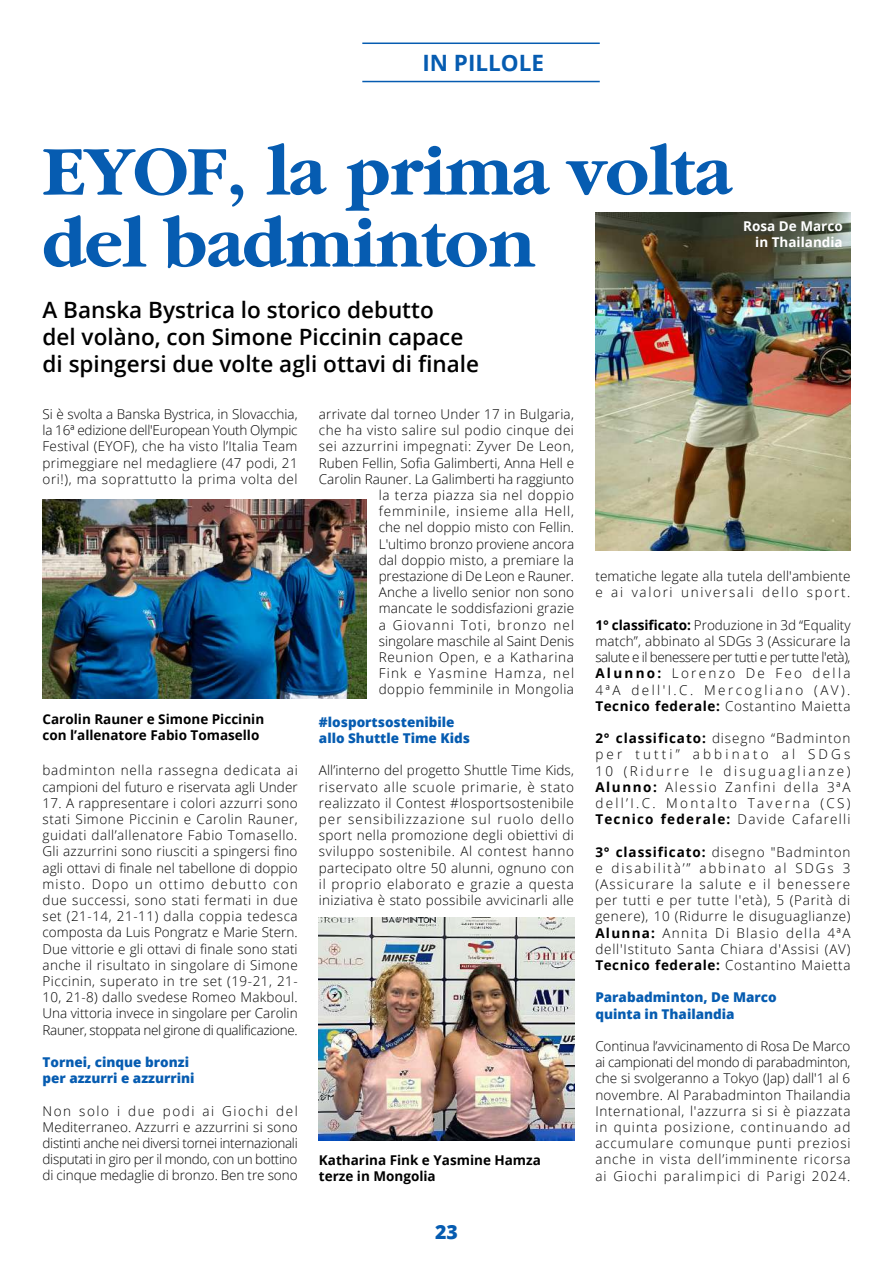
<style>
.page{position:relative;width:893px;height:1263px;background:#fff}
.page>*{position:absolute;margin:0;border:0;box-sizing:border-box;transform-origin:0 0}
.t1{font:900 72px/72px "Garamond Black S Si";letter-spacing:-.01em;color:#065cb1}
.t2{font:600 22.5px/27px "Open Sans";color:#000}
.t3{font:700 22.5px "Open Sans";color:#065cb1}
.t4{font:800 19.5px "Open Sans";color:#065cb1}
.t5{font:300 13.5px/16.2px "Open Sans";letter-spacing:.025em;color:#000;text-align:justify}
.t6{font:800 13.5px/16.2px "Open Sans";color:#065cb1}
.t7{font:700 13.5px/16.2px "Open Sans";color:#000}
.t8{font:300 13.5px/16.2px "Open Sans";letter-spacing:.005em;color:#000}
.t9{font:700 13.5px/16.2px "Open Sans";color:#fff;text-align:right}
.s1{font-weight:700}
</style>
<div class="page">
<hr style="left:362px;top:81px;width:238px;height:1px;background:#065cb1">
<hr style="left:362px;top:43px;width:238px;height:1px;background:#065cb1">
<img style="left:43px;top:499px;width:324px;height:199px">
<img style="left:319px;top:918px;width:255px;height:223px">
<img style="left:595px;top:213px;width:255px;height:338px">
<h2 class="t3" style="left:422px;top:47px;width:123px">IN PILLOLE</h2>
<h1 class="t1" style="left:43px;top:135px;width:691px">EYOF, la prima volta del badminton</h1>
<h2 class="t2" style="left:43px;top:296px;width:438px">A Banska Bystrica lo storico debutto<br>del volàno, con Simone Piccinin capace di spingersi due volte agli ottavi di finale</h2>
<p class="t5" style="left:43px;top:406px;width:257px">Si è svolta a Banska Bystrica, in Slovacchia, la 16ª edizione dell'European Youth Olympic Festival (EYOF), che ha visto l’Italia Team primeggiare nel medagliere (47 podi, 21 ori!), ma soprattutto la prima volta del</p>
<p class="t9" style="left:743px;top:218px;width:101px">Rosa De Marco in Thailandia</p>
<p class="t5" style="left:319px;top:406px;width:257px;text-align:right">arrivate dal torneo Under 17 in Bulgaria, che ha visto salire sul podio cinque dei sei azzurrini impegnati: Zyver De Leon, Ruben Fellin, Sofia Galimberti, Anna Hell e Carolin Rauner. La Galimberti ha raggiunto la terza piazza sia nel doppio femminile, insieme alla Hell,<br>che nel doppio misto con Fellin.<br>L'ultimo bronzo proviene ancora<br>dal doppio misto, a premiare la prestazione di De Leon e Rauner.<br>Anche a livello senior non sono<br>mancate le soddisfazioni grazie<br>a Giovanni Toti, bronzo nel<br>singolare maschile al Saint Denis<br>Reunion Open, e a Katharina<br>Fink e Yasmine Hamza, nel<br>doppio femminile in Mongolia</p>
<p class="t6" style="left:319px;top:713px;width:153px">#losportsostenibile allo Shuttle Time Kids</p>
<p class="t5" style="left:319px;top:762px;width:257px">All’interno del progetto Shuttle Time Kids, riservato alle scuole primarie, è stato realizzato il Contest #losportsostenibile per sensibilizzazione sul ruolo dello sport nella promozione degli obiettivi di sviluppo sostenibile. Al contest hanno partecipato oltre 50 alunni, ognuno con il proprio elaborato e grazie a questa iniziativa è stato possibile avvicinarli alle</p>
<p class="t5" style="left:595px;top:568px;width:257px">tematiche legate alla tutela dell'ambiente e ai valori universali dello sport.</p>
<p class="t5" style="left:595px;top:616px;width:257px"><span class="s1">1° classificato:</span> Produzione in 3d “Equality match”, abbinato al SDGs 3 (Assicurare la salute e il benessere per tutti e per tutte l'età), <span class="s1">Alunno:</span> Lorenzo De Feo della 4ªA dell'I.C. Mercogliano (AV).<br><span class="s1">Tecnico federale:</span> Costantino Maietta</p>
<p class="t5" style="left:595px;top:730px;width:257px"><span class="s1">2° classificato:</span> disegno “Badminton per tutti” abbinato al SDGs 10 (Ridurre le disuguaglianze)<br><span class="s1">Alunno:</span> Alessio Zanfini della 3ªA dell’I.C. Montalto Taverna (CS)<br><span class="s1">Tecnico federale:</span> Davide Cafarelli</p>
<p class="t5" style="left:595px;top:843px;width:257px"><span class="s1">3° classificato:</span> disegno "Badminton e disabilità’” abbinato al SDGs 3 (Assicurare la salute e il benessere per tutti e per tutte l'età), 5 (Parità di genere), 10 (Ridurre le disuguaglianze)<br><span class="s1">Alunna:</span> Annita Di Blasio della 4ªA dell'Istituto Santa Chiara d'Assisi (AV)<br><span class="s1">Tecnico federale:</span> Costantino Maietta</p>
<p class="t6" style="left:595px;top:989px;width:183px">Parabadminton, De Marco quinta in Thailandia</p>
<p class="t5" style="left:595px;top:1038px;width:257px">Continua l’avvicinamento di Rosa De Marco ai campionati del mondo di parabadminton, che si svolgeranno a Tokyo (Jap) dall'1 al 6 novembre. Al Parabadminton Thailandia International, l'azzurra si si è piazzata in quinta posizione, continuando ad accumulare comunque punti preziosi anche in vista dell’imminente ricorsa ai Giochi paralimpici di Parigi 2024.</p>
<p class="t7" style="left:43px;top:711px;width:223px">Carolin Rauner e Simone Piccinin con l’allenatore Fabio Tomasello</p>
<p class="t8" style="left:43px;top:762px;width:257px">badminton nella rassegna dedicata ai campioni del futuro e riservata agli Under</p>
<p class="t5" style="left:43px;top:794px;width:257px">17. A rappresentare i colori azzurri sono stati Simone Piccinin e Carolin Rauner, guidati dall’allenatore Fabio Tomasello.<br>Gli azzurrini sono riusciti a spingersi fino agli ottavi di finale nel tabellone di doppio misto. Dopo un ottimo debutto con due successi, sono stati fermati in due set (21-14, 21-11) dalla coppia tedesca composta da Luis Pongratz e Marie Stern.<br>Due vittorie e gli ottavi di finale sono stati anche il risultato in singolare di Simone Piccinin, superato in tre set (19-21, 21- 10, 21-8) dallo svedese Romeo Makboul.<br>Una vittoria invece in singolare per Carolin Rauner, stoppata nel girone di qualificazione.</p>
<p class="t6" style="left:43px;top:1053px;width:154px">Tornei, cinque bronzi per azzurri e azzurrini</p>
<p class="t5" style="left:43px;top:1102px;width:257px">Non solo i due podi ai Giochi del Mediterraneo. Azzurri e azzurrini si sono distinti anche nei diversi tornei internazionali disputati in giro per il mondo, con un bottino di cinque medaglie di bronzo. Ben tre sono</p>
<p class="t7" style="left:319px;top:1151px;width:224px">Katharina Fink e Yasmine Hamza terze in Mongolia</p>
<h3 class="t4" style="left:435px;top:1217px;width:24px">23</h3>
</div>
